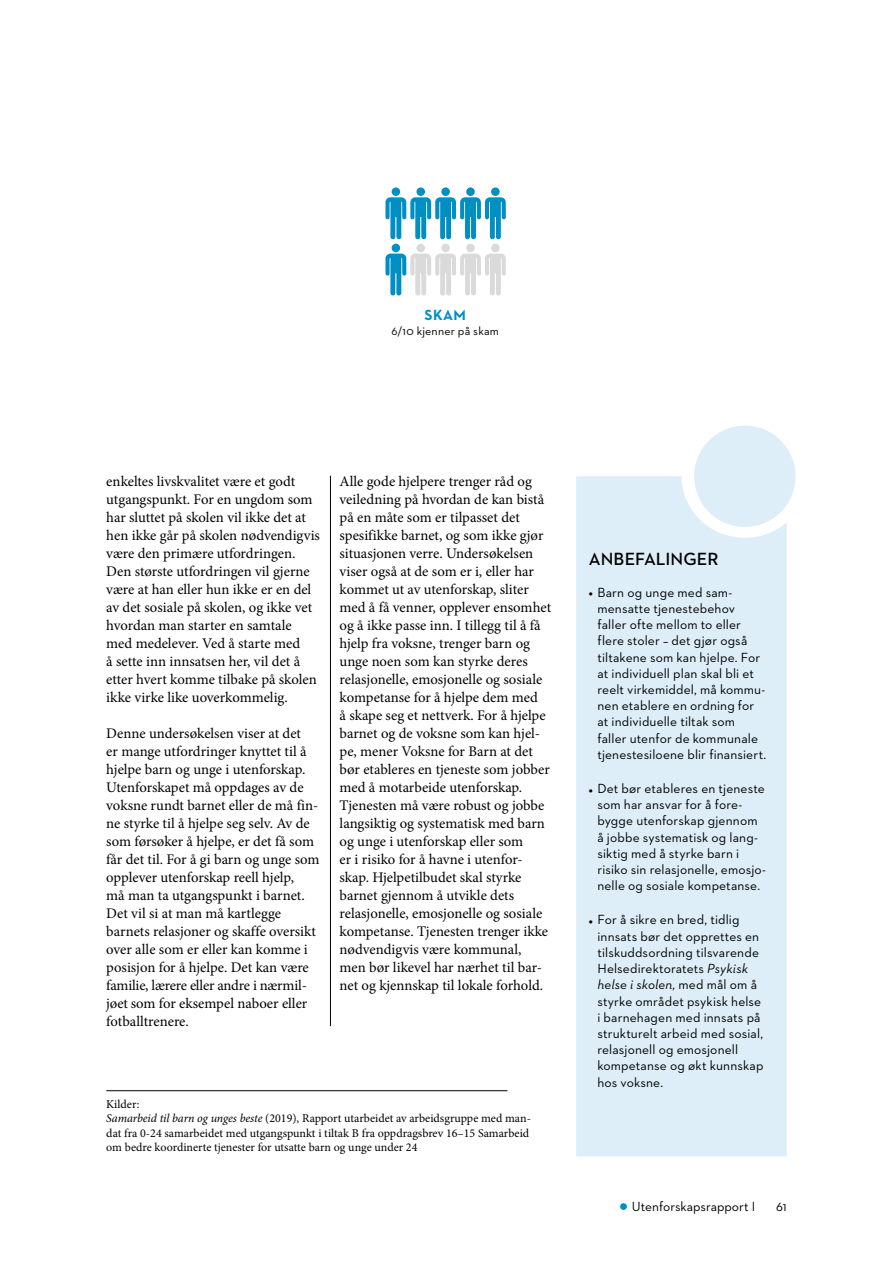
<style>
.page{position:relative;width:893px;height:1263px;background:#fff}
.page>*{position:absolute;margin:0;border:0;box-sizing:border-box;transform-origin:0 0}
.t1{font:600 18px "Neutraface 2 Text";letter-spacing:-.005em;color:#000}
.t2{font:700 15px "Neutraface 2 Text";color:#008fc3}
.t3{font:14.7px/18px "Minion Pro";color:#000}
.t4{font:13.5px/16.2px "Neutraface 2 Text";letter-spacing:.01em;color:#000}
.t5{font:12px/14.4px "Minion Pro";color:#000}
.t6{font:12px "Neutraface 2 Text";letter-spacing:.015em;color:#000}
.s1{font-style:italic}
.s2{font-weight:700;font-size:14.7px}
</style>
<div class="page">
<div style="left:620px;top:1203px;width:7px;height:7px;background:#008fc3;border-radius:50%"></div>
<div style="left:576px;top:476px;width:211px;height:680px;background:#ddeef8"></div>
<div style="left:694px;top:426px;width:101px;height:101px;background:#ddeef8;border-radius:50%"></div>
<hr style="left:330px;top:476px;width:1px;height:550px;background:#000">
<hr style="left:106px;top:1090px;width:401px;height:1px;background:#000">
<div style="left:392px;top:187px;width:8px;height:9px;background:#008fc3;border-radius:50%"></div>
<div style="left:392px;top:244px;width:8px;height:8px;background:#008fc3;border-radius:50%"></div>
<div style="left:416px;top:187px;width:9px;height:9px;background:#008fc3;border-radius:50%"></div>
<div style="left:416px;top:244px;width:9px;height:8px;background:#dadada;border-radius:50%"></div>
<div style="left:441px;top:187px;width:9px;height:9px;background:#008fc3;border-radius:50%"></div>
<div style="left:441px;top:244px;width:9px;height:8px;background:#dadada;border-radius:50%"></div>
<div style="left:466px;top:187px;width:9px;height:9px;background:#008fc3;border-radius:50%"></div>
<div style="left:466px;top:244px;width:9px;height:8px;background:#dadada;border-radius:50%"></div>
<svg style="left:385px;top:197px;width:121px;height:42px"></svg>
<div style="left:491px;top:187px;width:9px;height:9px;background:#008fc3;border-radius:50%"></div>
<svg style="left:385px;top:254px;width:121px;height:41px"></svg>
<div style="left:491px;top:244px;width:9px;height:8px;background:#dadada;border-radius:50%"></div>
<p class="t2" style="left:425px;top:305px;width:43px">SKAM</p>
<p class="t6" style="left:391px;top:324px;width:109px">6/10 kjenner på skam</p>
<p class="t3" style="left:106px;top:472px;width:215px">enkeltes livskvalitet være et godt utgangspunkt. For en ungdom som har sluttet på skolen vil ikke det at hen ikke går på skolen nødvendigvis være den primære utfordringen.<br>Den største utfordringen vil gjerne være at han eller hun ikke er en del av det sosiale på skolen, og ikke vet hvordan man starter en samtale med medelever. Ved å starte med<br>å sette inn innsatsen her, vil det å etter hvert komme tilbake på skolen ikke virke like uoverkommelig.</p>
<p class="t3" style="left:106px;top:724px;width:215px">Denne undersøkelsen viser at det<br>er mange utfordringer knyttet til å hjelpe barn og unge i utenforskap.<br>Utenforskapet må oppdages av de voksne rundt barnet eller de må fin&shy;ne styrke til å hjelpe seg selv. Av de som førsøker å hjelpe, er det få som får det til. For å gi barn og unge som opplever utenforskap reell hjelp,<br>må man ta utgangspunkt i barnet.<br>Det vil si at man må kartlegge barnets relasjoner og skaffe oversikt over alle som er eller kan komme i posisjon for å hjelpe. Det kan være familie, lærere eller andre i nærmil&shy;jøet som for eksempel naboer eller fotballtrenere.</p>
<p class="t3" style="left:340px;top:472px;width:213px">Alle gode hjelpere trenger råd og veiledning på hvordan de kan bistå på en måte som er tilpasset det spesifikke barnet, og som ikke gjør situasjonen verre. Undersøkelsen viser også at de som er i, eller har kommet ut av utenforskap, sliter med å få venner, opplever ensomhet og å ikke passe inn. I tillegg til å få hjelp fra voksne, trenger barn og unge noen som kan styrke deres relasjonelle, emosjonelle og sosiale kompetanse for å hjelpe dem med<br>å skape seg et nettverk. For å hjelpe barnet og de voksne som kan hjel&shy;pe, mener Voksne for Barn at det bør etableres en tjeneste som jobber med å motarbeide utenforskap.<br>Tjenesten må være robust og jobbe langsiktig og systematisk med barn og unge i utenforskap eller som<br>er i risiko for å havne i utenfor&shy;skap. Hjelpetilbudet skal styrke barnet gjennom å utvikle dets relasjonelle, emosjonelle og sosiale kompetanse. Tjenesten trenger ikke nødvendigvis være kommunal, men bør likevel har nærhet til bar&shy;net og kjennskap til lokale forhold.</p>
<p class="t5" style="left:106px;top:1097px;width:426px">Kilder:<br><span class="s1">Samarbeid til barn og unges beste</span> (2019), Rapport utarbeidet av arbeidsgruppe med man&shy;dat fra 0-24 samarbeidet med utgangspunkt i tiltak B fra oppdragsbrev 16–15 Samarbeid om bedre koordinerte tjenester for utsatte barn og unge under 24</p>
<p class="t1" style="left:589px;top:547px;width:131px">ANBEFALINGER</p>
<p class="t4" style="left:597px;top:584px;width:170px;text-indent:-8px"><span class="s2">•</span> Barn og unge med sam&shy;mensatte tjenestebehov faller ofte mellom to eller flere stoler – det gjør også tiltakene som kan hjelpe. For at individuell plan skal bli et reelt virkemiddel, må kommu&shy;nen etablere en ordning for at individuelle tiltak som faller utenfor de kommunale tjenestesiloene blir finansiert.</p>
<p class="t4" style="left:597px;top:780px;width:170px;text-indent:-8px"><span class="s2">•</span> Det bør etableres en tjeneste som har ansvar for å fore&shy;bygge utenforskap gjennom å jobbe systematisk og lang&shy;siktig med å styrke barn i risiko sin relasjonelle, emosjo&shy;nelle og sosiale kompetanse.</p>
<p class="t4" style="left:597px;top:912px;width:168px;text-indent:-8px"><span class="s2">•</span> For å sikre en bred, tidlig innsats bør det opprettes en tilskuddsordning tilsvarende<br>Helsedirektoratets <span class="s1">Psykisk helse i skolen,</span> med mål om å styrke området psykisk helse i barnehagen med innsats på strukturelt arbeid med sosial, relasjonell og emosjonell kompetanse og økt kunnskap hos voksne.</p>
<p class="t4" style="left:632px;top:1198px;width:125px">Utenforskapsrapport I</p>
<p class="t4" style="left:776px;top:1198px;width:12px">61</p>
</div>
